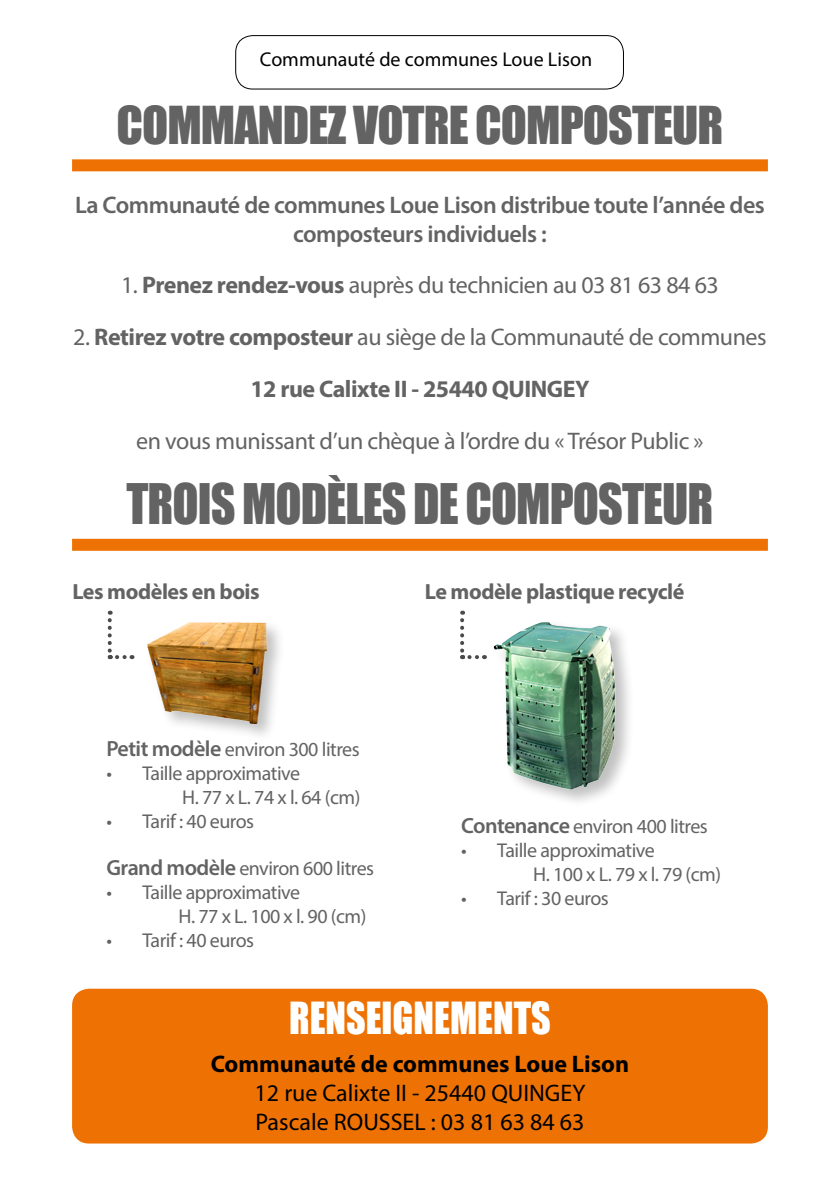
<style>
.page{position:relative;width:840px;height:1191px;background:#fff}
.page>*{position:absolute;margin:0;border:0;box-sizing:border-box;transform-origin:0 0}
.t1{font:51.4px "Impact";letter-spacing:-.02em;color:#646363;scale:.93 1}
.t2{font:48px "Impact";letter-spacing:-.02em;color:#646363}
.t3{font:40.6px "Impact";color:#fff;scale:.93 1}
.t4{font:24px "Myriad Pro";letter-spacing:-.02em;color:#646363}
.t5{font:700 24px/52px "Myriad Pro";letter-spacing:-.02em;color:#646363;text-align:center}
.t6{font:600 24px/28.8px "Myriad Pro";letter-spacing:-.02em;color:#646363;text-align:center}
.t7{font:24px/28.8px "Myriad Pro";color:#000}
.t8{font:700 24px "Myriad Pro";color:#000}
.t9{font:700 22px "Myriad Pro";letter-spacing:-.02em;color:#646363}
.t10{font:20px/24px "Myriad Pro";letter-spacing:-.025em;color:#646363}
.t11{font:20px "Myriad Pro";color:#000}
.s1{font-weight:700}
.s2{font-weight:400}
.s3{font-weight:600;font-size:22px}
</style>
<div class="page">
<div style="left:72px;top:159px;width:695px;height:12px;background:#ee7203"></div>
<div style="left:72px;top:539px;width:695px;height:12px;background:#ee7203"></div>
<div style="left:72px;top:988px;width:695px;height:155px;background:#ee7203;border-radius:17px"></div>
<div style="left:144px;top:619px;width:141px;height:123px;background:#000;opacity:.25"></div>
<img style="left:144px;top:619px;width:141px;height:107px">
<svg style="left:108px;top:620px;width:24px;height:39px"></svg>
<svg style="left:460px;top:620px;width:24px;height:39px"></svg>
<img style="left:485px;top:622px;width:144px;height:180px">
<div style="left:235px;top:35px;width:388px;height:54px;border:1px solid #000;border-radius:17px"></div>
<p class="t11" style="left:260px;top:47px;width:333px">Communauté de communes Loue Lison</p>
<h2 class="t2" style="left:116px;top:88px;width:608px">COMMANDEZ VOTRE COMPOSTEUR</h2>
<p class="t6" style="left:75px;top:190px;width:691px">La Communauté de communes Loue Lison distribue toute l’année des composteurs individuels :</p>
<p class="t4" style="left:121px;top:270px;width:599px">1. <span class="s1">Prenez rendez-vous</span> auprès du technicien au 03 81 63 84 63</p>
<p class="t5" style="left:73px;top:310px;width:694px"><span class="s2">2.</span> Retirez votre composteur <span class="s2">au siège de la Communauté de communes<br></span>12 rue Calixte II - 25440 QUINGEY</p>
<p class="t4" style="left:136px;top:426px;width:568px">en vous munissant d’un chèque à l’ordre du « Trésor Public »</p>
<h1 class="t1" style="left:126px;top:464px;width:632px">TROIS MODÈLES DE COMPOSTEUR</h1>
<p class="t9" style="left:72px;top:577px;width:189px">Les modèles en bois</p>
<p class="t9" style="left:424px;top:577px;width:261px">Le modèle plastique recyclé</p>
<p class="t10" style="left:106px;top:736px;width:254px"><span class="s3">Petit modèle</span> environ 300 litres</p>
<p class="t10" style="left:182px;top:760px;width:179px;text-indent:-76px">• Taille approximative<br>H. 77 x L. 74 x l. 64 (cm)</p>
<p class="t10" style="left:106px;top:808px;width:149px">• Tarif : 40 euros</p>
<p class="t10" style="left:106px;top:856px;width:269px"><span class="s3">Grand modèle</span> environ 600 litres</p>
<p class="t10" style="left:178px;top:880px;width:189px;text-indent:-72px">• Taille approximative<br>H. 77 x L. 100 x l. 90 (cm)</p>
<p class="t10" style="left:106px;top:928px;width:149px">• Tarif : 40 euros</p>
<p class="t10" style="left:461px;top:813px;width:248px"><span class="s3">Contenance</span> environ 400 litres</p>
<p class="t10" style="left:533px;top:837px;width:189px;text-indent:-72px">• Taille approximative<br>H. 100 x L. 79 x l. 79 (cm)</p>
<p class="t10" style="left:461px;top:885px;width:149px">• Tarif : 30 euros</p>
<h3 class="t3" style="left:289px;top:987px;width:283px">RENSEIGNEMENTS</h3>
<p class="t8" style="left:211px;top:1048px;width:419px">Communauté de communes Loue Lison</p>
<p class="t7" style="left:254px;top:1078px;width:332px">12 rue Calixte II - 25440 QUINGEY<br>Pascale ROUSSEL : 03 81 63 84 63</p>
</div>
